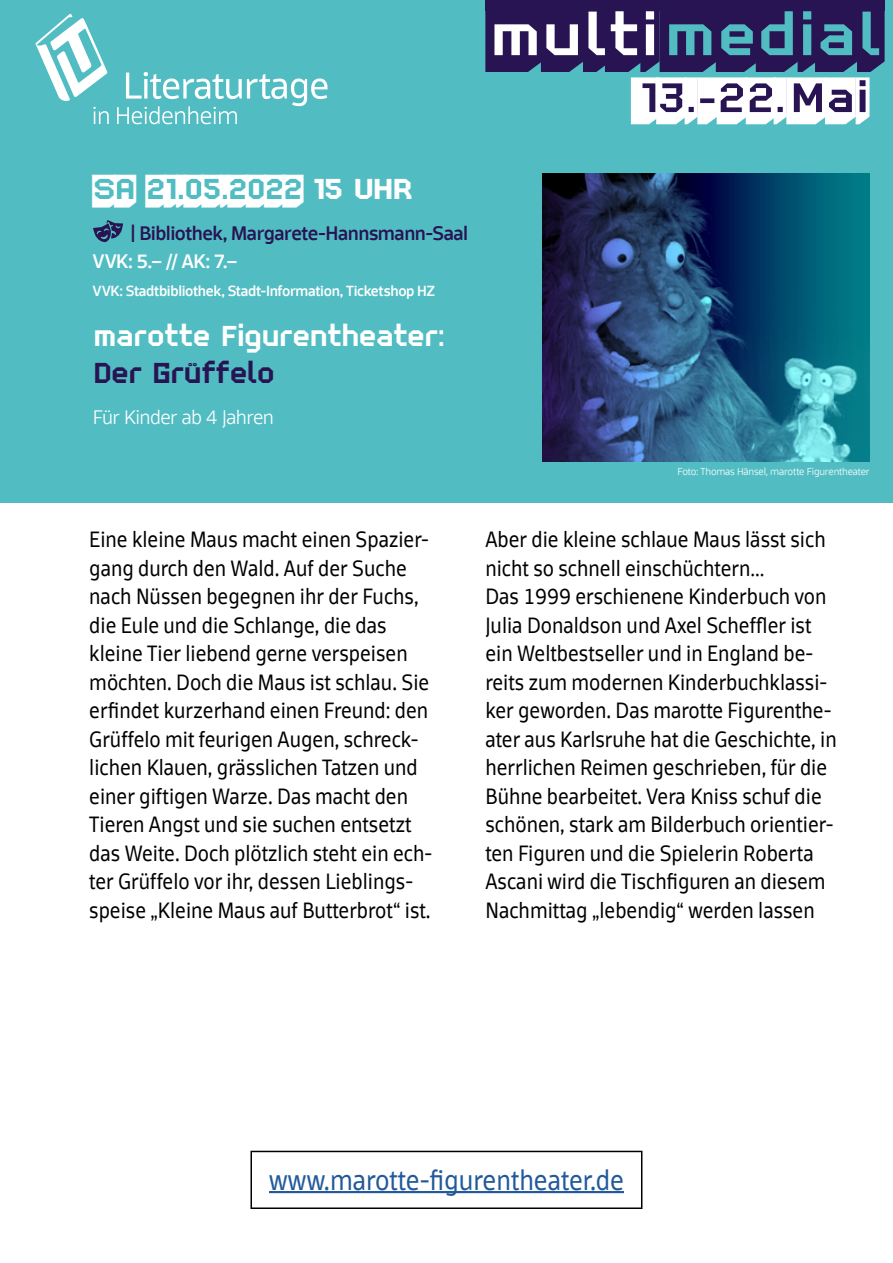
<style>
.page{position:relative;width:893px;height:1263px;background:#fff}
.page>*{position:absolute;margin:0;border:0;box-sizing:border-box;transform-origin:0 0}
.t1{font:27.9px/37.2px "RETRO 86 Regular";letter-spacing:-.055em;color:#fff;scale:.9 1}
.t2{font:27.9px "RETRO 86 Medium shadow";letter-spacing:-.07em;color:#fff}
.t3{font:27px "Scuba Offc";color:#22599b;scale:.9 1}
.t4{font:21px/28.5px "Scuba Offc";color:#000;scale:.9 1}
.t5{font:500 18.6px/27.9px "Scuba Offc";letter-spacing:-.025em;color:#291453}
.t6{font:300 18.6px "Scuba Offc";letter-spacing:-.035em;color:#fff}
.t7{font:500 13.95px "Scuba Offc";letter-spacing:-.025em;color:#fff}
.t8{font:300 9.6px "Scuba Offc";letter-spacing:-.025em;color:#fff}
.s1{font-family:"RETRO 86 Medium"}
.s2{color:#fff}
.s3{color:#291453}
</style>
<div class="page">
<div style="left:0;top:0;width:893px;height:502px;background:#51bdc3"></div>
<svg style="left:117px;top:72px;width:211px;height:52px"></svg>
<svg style="left:35px;top:14px;width:74px;height:110px"></svg>
<svg style="left:93px;top:220px;width:30px;height:23px"></svg>
<svg style="left:485px;top:11px;width:400px;height:113px"></svg>
<div style="left:485px;top:0;width:400px;height:11px;background:#291453"></div>
<img style="left:543px;top:173px;width:326px;height:288px">
<hr style="left:269px;top:1191px;width:355px;height:2px;background:#22599b">
<div style="left:250px;top:1151px;width:392px;height:58px;border:2px solid #000"></div>
<p class="t2" style="left:93px;top:173px;width:322px">SA 21.05.2022 <span class="s1">15 UHR</span></p>
<p class="t5" style="left:93px;top:219px;width:377px;text-indent:38px">| Bibliothek, Margarete-Hannsmann-Saal<br><span class="s2">VVK: 5.– // AK: 7.–</span></p>
<p class="t7" style="left:93px;top:282px;width:343px">VVK: Stadtbibliothek, Stadt-Information, Ticketshop HZ</p>
<p class="t1" style="left:93px;top:319px;width:393px">marotte Figurentheater:<br><span class="s3">Der Grüffelo</span></p>
<p class="t6" style="left:93px;top:406px;width:182px">Für Kinder ab 4 Jahren</p>
<p class="t8" style="left:677px;top:465px;width:194px">Foto: Thomas Hänsel, marotte Figurentheater</p>
<p class="t4" style="left:89px;top:525px;width:383px">Eine kleine Maus macht einen Spazier&shy;gang durch den Wald. Auf der Suche nach Nüssen begegnen ihr der Fuchs, die Eule und die Schlange, die das kleine Tier liebend gerne verspeisen möchten. Doch die Maus ist schlau. Sie erfindet kurzerhand einen Freund: den Grüffelo mit feurigen Augen, schreck&shy;lichen Klauen, grässlichen Tatzen und einer giftigen Warze. Das macht den Tieren Angst und sie suchen entsetzt das Weite. Doch plötzlich steht ein ech&shy;ter Grüffelo vor ihr, dessen Lieblings&shy;speise „Kleine Maus auf Butterbrot“ ist.</p>
<p class="t4" style="left:485px;top:525px;width:380px">Aber die kleine schlaue Maus lässt sich nicht so schnell einschüchtern…</p>
<p class="t4" style="left:485px;top:582px;width:392px">Das 1999 erschienene Kinderbuch von Julia Donaldson und Axel Scheffler ist ein Weltbestseller und in England be&shy;reits zum modernen Kinderbuchklassi&shy;ker geworden. Das marotte Figurenthe&shy;ater aus Karlsruhe hat die Geschichte, in herrlichen Reimen geschrieben, für die Bühne bearbeitet. Vera Kniss schuf die schönen, stark am Bilderbuch orientier&shy;ten Figuren und die Spielerin Roberta Ascani wird die Tischfiguren an diesem Nachmittag „lebendig“ werden lassen</p>
<p class="t3" style="left:269px;top:1164px;width:396px">www.marotte-figurentheater.de</p>
</div>
